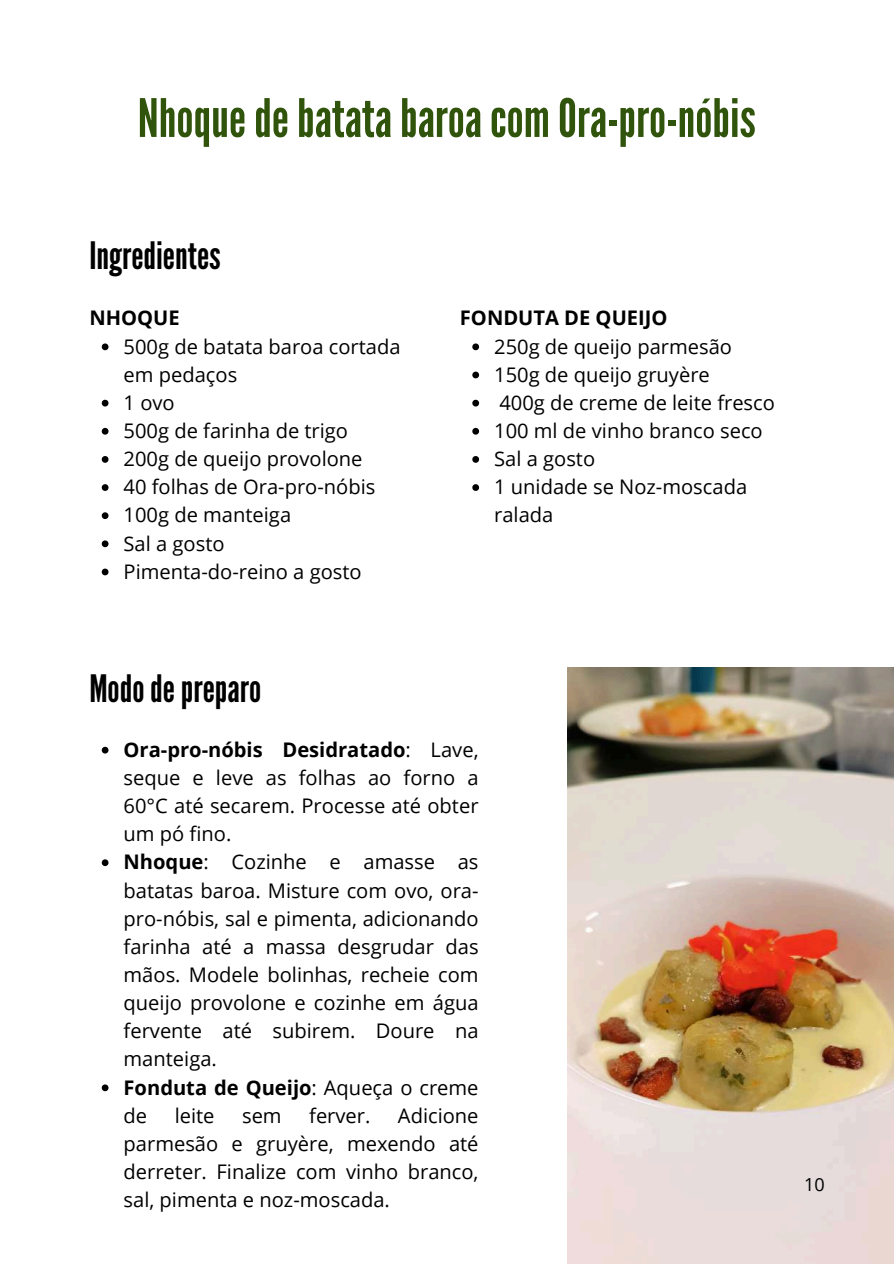
<style>
.page{position:relative;width:894px;height:1264px;background:#fff}
.page>*{position:absolute;margin:0;border:0;box-sizing:border-box;transform-origin:0 0}
.t1{font:52.8px "League Gothic";color:#31540c}
.t2{font:37.65px "League Gothic";color:#000}
.t3{font:20.1px/28.2px "Open Sans";color:#000}
.t4{font:700 20.1px "Open Sans";color:#000}
.t5{font:18px "Open Sans";color:#000}
.s1{font-weight:700}
</style>
<div class="page">
<img style="left:567px;top:667px;width:326px;height:596px">
<svg style="left:102px;top:343px;width:6px;height:7px"></svg>
<svg style="left:102px;top:400px;width:6px;height:6px"></svg>
<svg style="left:102px;top:428px;width:6px;height:6px"></svg>
<svg style="left:102px;top:456px;width:6px;height:7px"></svg>
<svg style="left:102px;top:484px;width:6px;height:7px"></svg>
<svg style="left:102px;top:512px;width:6px;height:7px"></svg>
<svg style="left:102px;top:540px;width:6px;height:7px"></svg>
<svg style="left:102px;top:568px;width:6px;height:7px"></svg>
<svg style="left:102px;top:746px;width:6px;height:7px"></svg>
<svg style="left:102px;top:859px;width:6px;height:7px"></svg>
<svg style="left:102px;top:1084px;width:6px;height:7px"></svg>
<svg style="left:472px;top:343px;width:7px;height:7px"></svg>
<svg style="left:472px;top:371px;width:7px;height:7px"></svg>
<svg style="left:472px;top:400px;width:7px;height:6px"></svg>
<svg style="left:472px;top:428px;width:7px;height:6px"></svg>
<svg style="left:472px;top:456px;width:7px;height:7px"></svg>
<svg style="left:472px;top:484px;width:7px;height:7px"></svg>
<h1 class="t1" style="left:138px;top:88px;width:619px">Nhoquedebatatabaroacom Ora-pro-nóbis</h1>
<h2 class="t2" style="left:89px;top:234px;width:133px">Ingredientes</h2>
<p class="t4" style="left:89px;top:304px;width:92px">NHOQUE</p>
<p class="t3" style="left:123px;top:332px;width:278px">500g de batata baroa cortada em pedaços<br>1 ovo<br>500g de farinha de trigo<br>200g de queijo provolone<br>40 folhas de Ora-pro-nóbis<br>100g de manteiga<br>Sal a gosto<br>Pimenta-do-reino a gosto</p>
<p class="t4" style="left:460px;top:304px;width:209px">FONDUTA DE QUEIJO</p>
<p class="t3" style="left:494px;top:332px;width:282px">250g de queijo parmesão<br>150g de queijo gruyère<br>400g de creme de leite fresco<br>100 ml de vinho branco seco<br>Sal a gosto<br>1 unidade se Noz-moscada ralada</p>
<h2 class="t2" style="left:89px;top:667px;width:173px">Mododepreparo</h2>
<p class="t3" style="left:123px;top:735px;width:356px"><span class="s1">Ora-pro-nóbis Desidratado</span>: Lave, seque e leve as folhas ao forno a<br>60°C até secarem. Processe até obter um pó fino.<br><span class="s1">Nhoque</span>: Cozinhe e amasse as batatas baroa. Misture com ovo, ora&shy;pro-nóbis, sal e pimenta, adicionando farinha até a massa desgrudar das mãos. Modele bolinhas, recheie com queijo provolone e cozinhe em água fervente até subirem. Doure na manteiga.<br><span class="s1">Fonduta de Queijo</span>: Aqueça o creme de</p>
<p class="t3" style="left:175px;top:1100px;width:41px">leite</p>
<p class="t3" style="left:242px;top:1100px;width:41px">sem</p>
<p class="t3" style="left:309px;top:1100px;width:63px">ferver.</p>
<p class="t3" style="left:123px;top:1100px;width:356px;text-align:justify;text-indent:274px">Adicione parmesão e gruyère, mexendo até derreter. Finalize com vinho branco, sal, pimenta e noz-moscada.</p>
<p class="t5" style="left:804px;top:1172px;width:22px">10</p>
</div>
